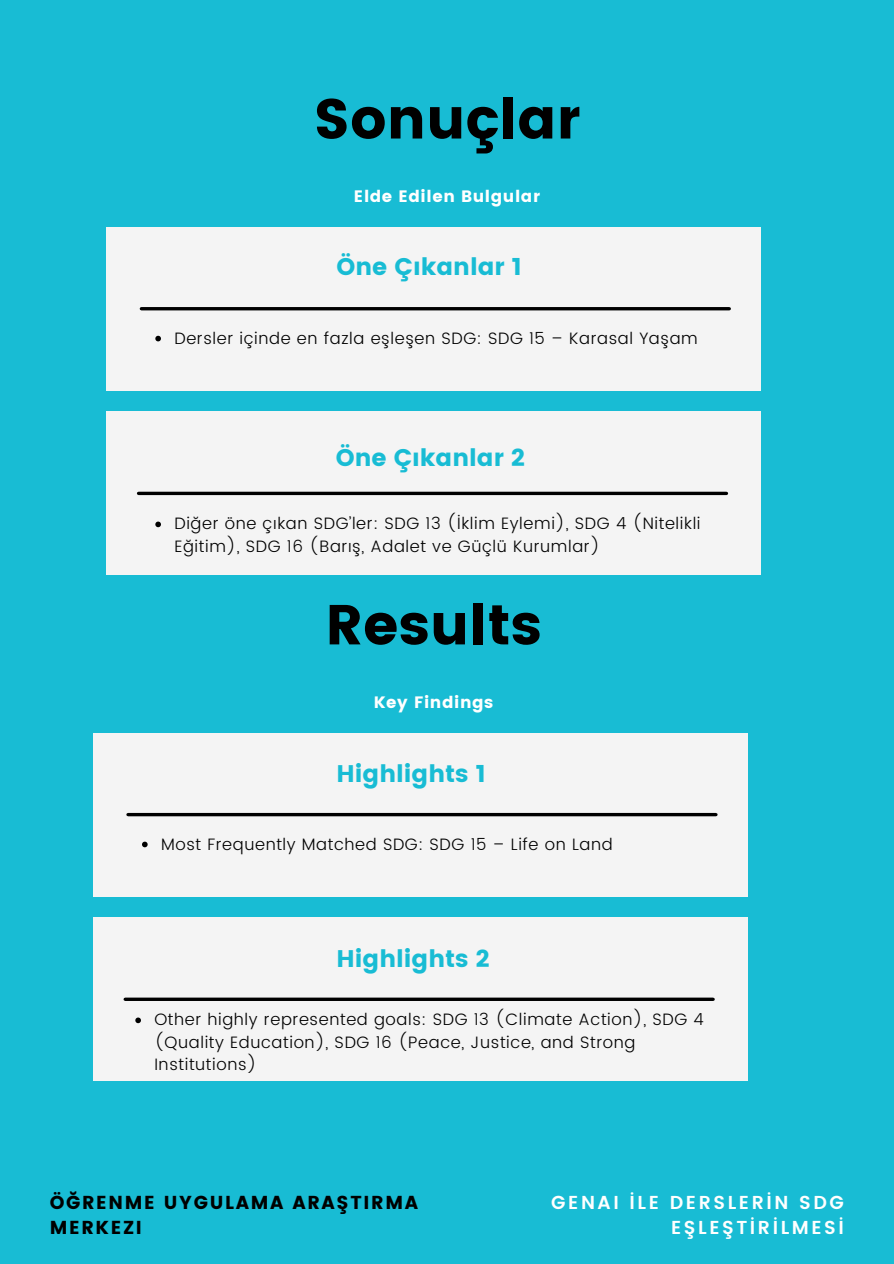
<style>
.page{position:relative;width:894px;height:1264px;background:#fff}
.page>*{position:absolute;margin:0;border:0;box-sizing:border-box;transform-origin:0 0}
.t1{font:56.25px "Poppins";color:#000}
.t2{font:24px "Poppins";color:#18bcd4}
.t3{font:600 18.75px/25.2px "Poppins";letter-spacing:.135em;color:#fff;text-align:right}
.t4{font:18.75px/24.8px "Poppins";letter-spacing:.09em;color:#000}
.t5{font:300 16.5px/22.5px "Poppins";letter-spacing:.04em;color:#000}
.t6{font:16.5px "Poppins";letter-spacing:.035em;color:#fff}
</style>
<div class="page">
<div style="left:0;top:0;width:893px;height:1263px;background:#18bcd4"></div>
<div style="left:106px;top:227px;width:654px;height:163px;background:#f4f4f4"></div>
<div style="left:106px;top:412px;width:654px;height:163px;background:#f4f4f4"></div>
<svg style="left:155px;top:336px;width:6px;height:5px"></svg>
<svg style="left:155px;top:521px;width:6px;height:6px"></svg>
<hr style="left:141px;top:307px;width:588px;height:3px;background:#000">
<svg style="left:138px;top:491px;width:588px;height:4px;background:#2b2b2b"></svg>
<div style="left:93px;top:733px;width:654px;height:163px;background:#f4f4f4"></div>
<div style="left:93px;top:917px;width:654px;height:163px;background:#f4f4f4"></div>
<svg style="left:142px;top:841px;width:6px;height:6px"></svg>
<svg style="left:135px;top:1017px;width:6px;height:6px"></svg>
<hr style="left:128px;top:813px;width:587px;height:3px;background:#000">
<hr style="left:125px;top:997px;width:588px;height:3px;background:#000">
<h1 class="t1" style="left:313px;top:86px;width:268px">Sonuçlar</h1>
<p class="t6" style="left:354px;top:186px;width:187px">Elde Edilen Bulgular</p>
<h2 class="t2" style="left:336px;top:252px;width:187px">Öne Çıkanlar 1</h2>
<p class="t5" style="left:174px;top:327px;width:524px">Dersler içinde en fazla eşleşen SDG: SDG 15 – Karasal Yaşam</p>
<h2 class="t2" style="left:335px;top:443px;width:190px">Öne Çıkanlar 2</h2>
<p class="t5" style="left:174px;top:513px;width:527px">Diğer öne çıkan SDG’ler: SDG 13 (İklim Eylemi), SDG 4 (Nitelikli<br>Eğitim), SDG 16 (Barış, Adalet ve Güçlü Kurumlar)</p>
<h1 class="t1" style="left:325px;top:592px;width:218px">Results</h1>
<p class="t6" style="left:374px;top:692px;width:121px">Key Findings</p>
<h2 class="t2" style="left:336px;top:759px;width:151px">Highlights 1</h2>
<p class="t5" style="left:161px;top:833px;width:453px">Most Frequently Matched SDG: SDG 15 – Life on Land</p>
<h2 class="t2" style="left:336px;top:944px;width:154px">Highlights 2</h2>
<p class="t5" style="left:154px;top:1009px;width:551px">Other highly represented goals: SDG 13 (Climate Action), SDG 4 (Quality Education), SDG 16 (Peace, Justice, and Strong<br>Institutions)</p>
<p class="t4" style="left:50px;top:1190px;width:370px">ÖĞRENME UYGULAMA ARAŞTIRMA<br>MERKEZI</p>
<p class="t3" style="left:551px;top:1190px;width:294px">GENAI İLE DERSLERİN SDG<br>EŞLEŞTİRİLMESİ</p>
</div>
